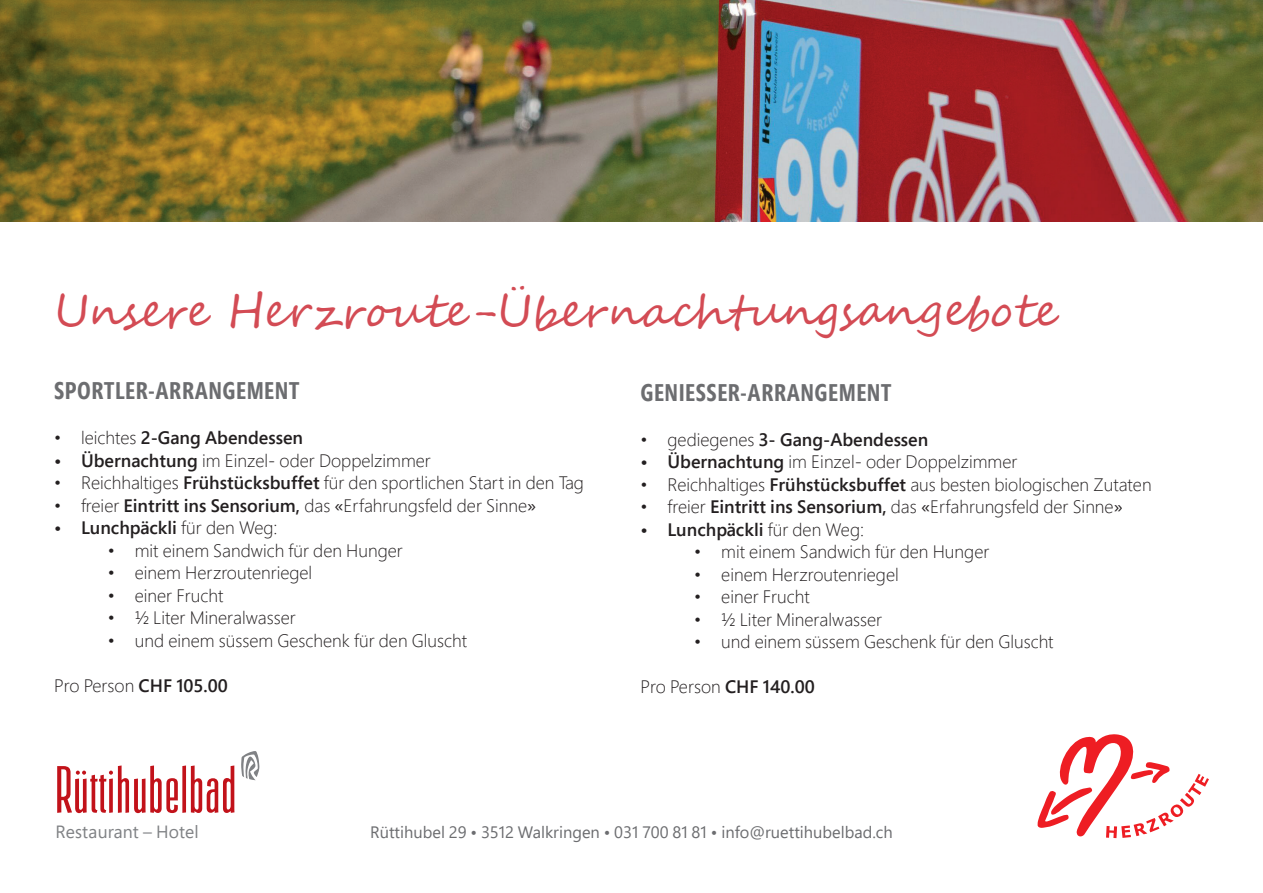
<style>
.page{position:relative;width:1263px;height:893px;background:#fff}
.page>*{position:absolute;margin:0;border:0;box-sizing:border-box;transform-origin:0 0}
.t1{font:45px "Segoe Script";color:#d34b54}
.t2{font:700 24px "Segoe Condensed";letter-spacing:.02em;color:#6c6d70}
.t3{font:300 18px "Segoe Pro";color:#231f20}
.t4{font:600 18px "Segoe Pro";color:#231f20}
.t5{font:17.7px "Segoe Pro";letter-spacing:.005em;color:#808285}
.t6{font:16.5px "Segoe Pro";color:#6c6d70}
.s1{font-weight:300}
.s2{font-weight:600}
.s3{font-weight:400}
</style>
<div class="page">
<img style="left:0;top:0;width:1263px;height:221px">
<svg style="left:241px;top:751px;width:18px;height:29px"></svg>
<svg style="left:57px;top:765px;width:177px;height:48px"></svg>
<svg style="left:1037px;top:734px;width:172px;height:104px"></svg>
<h1 class="t1" style="left:54px;top:275px;width:1005px">Unsere Herzroute-Übernachtungsangebote</h1>
<h2 class="t2" style="left:54px;top:376px;width:247px">SPORTLER-ARRANGEMENT</h2>
<p class="t4" style="left:54px;top:426px;width:251px"><span class="s1">• leichtes</span> 2-Gang Abendessen</p>
<p class="t3" style="left:54px;top:448px;width:378px"><span class="s2">• Übernachtung</span> im Einzel- oder Doppelzimmer</p>
<p class="t3" style="left:54px;top:471px;width:531px">• Reichhaltiges <span class="s2">Frühstücksbuffet</span> für den sportlichen Start in den Tag</p>
<p class="t3" style="left:54px;top:493px;width:484px">• freier <span class="s2">Eintritt ins Sensorium,</span> das <span class="s3">«</span>Erfahrungsfeld der Sinne<span class="s3">»</span></p>
<p class="t4" style="left:54px;top:516px;width:225px">• Lunchpäckli <span class="s1">für den Weg:</span></p>
<p class="t3" style="left:108px;top:538px;width:297px">• mit einem Sandwich für den Hunger</p>
<p class="t3" style="left:108px;top:561px;width:206px">• einem Herzroutenriegel</p>
<p class="t3" style="left:108px;top:583px;width:117px">• einer Frucht</p>
<p class="t3" style="left:108px;top:606px;width:189px">• ½ Liter Mineralwasser</p>
<p class="t3" style="left:108px;top:628px;width:361px">• und einem süssem Geschenk für den Gluscht</p>
<p class="t3" style="left:54px;top:673px;width:175px">Pro Person <span class="s2">CHF 105.00</span></p>
<h2 class="t2" style="left:640px;top:377px;width:253px">GENIESSER-ARRANGEMENT</h2>
<p class="t4" style="left:640px;top:427px;width:289px"><span class="s1">• gediegenes</span> 3- Gang-Abendessen</p>
<p class="t3" style="left:640px;top:449px;width:378px"><span class="s2">• Übernachtung</span> im Einzel- oder Doppelzimmer</p>
<p class="t3" style="left:640px;top:472px;width:513px">• Reichhaltiges <span class="s2">Frühstücksbuffet</span> aus besten biologischen Zutaten</p>
<p class="t3" style="left:640px;top:494px;width:484px">• freier <span class="s2">Eintritt ins Sensorium,</span> das <span class="s3">«</span>Erfahrungsfeld der Sinne<span class="s3">»</span></p>
<p class="t4" style="left:640px;top:517px;width:225px">• Lunchpäckli <span class="s1">für den Weg:</span></p>
<p class="t3" style="left:694px;top:539px;width:297px">• mit einem Sandwich für den Hunger</p>
<p class="t3" style="left:694px;top:562px;width:206px">• einem Herzroutenriegel</p>
<p class="t3" style="left:694px;top:584px;width:117px">• einer Frucht</p>
<p class="t3" style="left:694px;top:607px;width:189px">• ½ Liter Mineralwasser</p>
<p class="t3" style="left:694px;top:629px;width:361px">• und einem süssem Geschenk für den Gluscht</p>
<p class="t3" style="left:640px;top:674px;width:176px">Pro Person <span class="s2">CHF 140.00</span></p>
<p class="t5" style="left:56px;top:819px;width:145px">Restaurant – Hotel</p>
<p class="t6" style="left:370px;top:821px;width:524px">Rüttihubel 29 • 3512 Walkringen • 031 700 81 81 • info@ruettihubelbad.ch</p>
</div>
